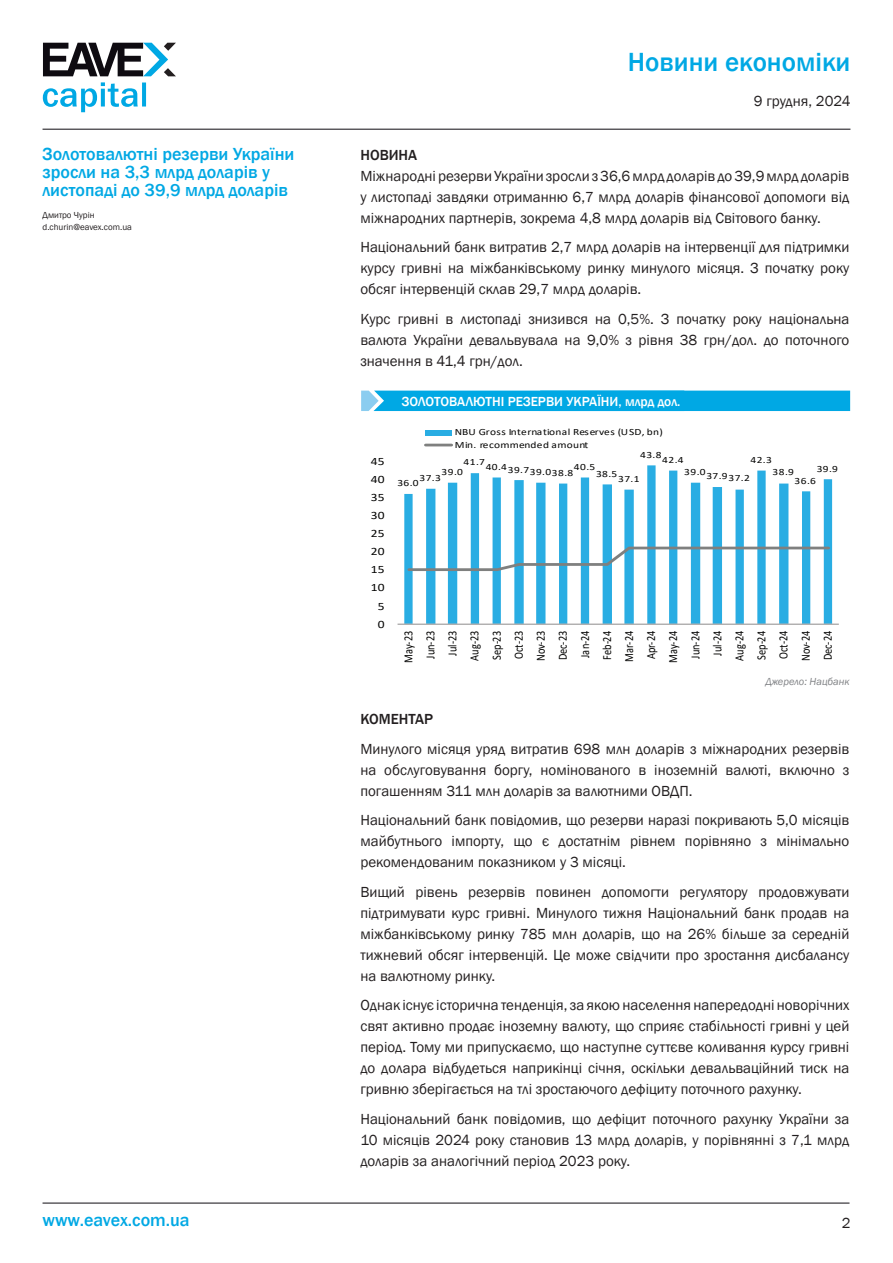
<style>
.page{position:relative;width:893px;height:1263px;background:#fff}
.page>*{position:absolute;margin:0;border:0;box-sizing:border-box;transform-origin:0 0}
.t1{font:500 27px "Franklin Gothic";color:#00a8e4}
.t2{font:500 18px/18px "Franklin Gothic";color:#00a8e4}
.t3{font:15px/21px "Franklin Gothic";color:#231f20;text-align:justify}
.t4{font:500 15px "Franklin Gothic";color:#231f20}
.t5{font:500 13.5px "Franklin Gothic";color:#fff}
.t6{font:12.45px/22px "Calibri";letter-spacing:-.005em;color:#050504;text-align:center;scale:.83 1}
.t7{font:11.25px "Calibri";letter-spacing:.03em;color:#050504;scale:1.2 1}
.t8{font:italic 10.5px "Franklin Gothic";color:#808285}
.t9{font:9.45px "Calibri";letter-spacing:.04em;color:#050504;scale:1.2 1}
.t10{font:9.45px/13px "Calibri";letter-spacing:.02em;color:#050504;scale:1.2 1}
.t11{font:9px/12px "Franklin Gothic";color:#231f20}
</style>
<div class="page">
<hr style="left:43px;top:1203px;width:806px;height:1px;background:#0e0b11">
<hr style="left:43px;top:129px;width:807px;height:1px;background:#0e0b11">
<svg style="left:43px;top:43px;width:133px;height:33px"></svg>
<svg style="left:43px;top:82px;width:103px;height:30px"></svg>
<div style="left:361px;top:391px;width:489px;height:20px;background:#00a8e4"></div>
<svg style="left:404px;top:465px;width:428px;height:159px"></svg>
<hr style="left:398px;top:624px;width:441px;height:1px;background:#878686">
<svg style="left:406px;top:545px;width:425px;height:27px"></svg>
<div style="left:425px;top:430px;width:27px;height:5px;background:#29ade3"></div>
<hr style="left:426px;top:444px;width:26px;height:2px;background:#7f807f">
<h1 class="t1" style="left:628px;top:45px;width:224px">Новини економіки</h1>
<p class="t2" style="left:42px;top:145px;width:253px">Золотовалютні резерви України зросли на 3,3 млрд доларів у листопаді до 39,9 млрд доларів</p>
<p class="t11" style="left:42px;top:209px;width:91px">Дмитро Чурін d.churin@eavex.com.ua</p>
<p class="t3" style="left:754px;top:91px;width:98px">9 грудня, 2024</p>
<p class="t4" style="left:360px;top:146px;width:58px">НОВИНА</p>
<p class="t3" style="left:360px;top:166px;width:490px">Міжнародні резерви України зросли з 36,6 млрд доларів до 39,9 млрд доларів у листопаді завдяки отриманню 6,7 млрд доларів фінансової допомоги від міжнародних партнерів, зокрема 4,8 млрд доларів від Світового банку.</p>
<p class="t3" style="left:360px;top:237px;width:490px">Національний банк витратив 2,7 млрд доларів на інтервенції для підтримки курсу гривні на міжбанківському ринку минулого місяця. З початку року обсяг інтервенцій склав 29,7 млрд доларів.</p>
<p class="t3" style="left:360px;top:309px;width:490px">Курс гривні в листопаді знизився на 0,5%. З початку року національна валюта України девальвувала на 9,0% з рівня 38 грн/дол. до поточного значення в 41,4 грн/дол.</p>
<p class="t5" style="left:402px;top:393px;width:280px">ЗОЛОТОВАЛЮТНІ РЕЗЕРВИ УКРАЇНИ, млрд дол.</p>
<p class="t7" style="left:371px;top:453px;width:13px">45</p>
<p class="t7" style="left:371px;top:471px;width:13px">40</p>
<p class="t7" style="left:371px;top:489px;width:13px">35</p>
<p class="t7" style="left:371px;top:507px;width:13px">30</p>
<p class="t7" style="left:371px;top:526px;width:13px">25</p>
<p class="t7" style="left:371px;top:544px;width:13px">20</p>
<p class="t7" style="left:371px;top:562px;width:13px">15</p>
<p class="t7" style="left:371px;top:580px;width:13px">10</p>
<p class="t7" style="left:378px;top:598px;width:7px">5</p>
<p class="t7" style="left:378px;top:616px;width:7px">0</p>
<p class="t10" style="left:455px;top:426px;width:175px">NBU Gross International Reserves (USD, bn)<br>Min. recommended amount</p>
<p class="t9" style="left:640px;top:448px;width:19px">43.8</p>
<p class="t9" style="left:662px;top:453px;width:19px">42.4</p>
<p class="t9" style="left:750px;top:453px;width:19px">42.3</p>
<p class="t9" style="left:464px;top:456px;width:19px">41.7</p>
<p class="t9" style="left:486px;top:464px;width:74px">40.439.739.038.8</p>
<p class="t9" style="left:574px;top:460px;width:19px">40.5</p>
<p class="t9" style="left:817px;top:462px;width:19px">39.9</p>
<p class="t9" style="left:684px;top:469px;width:56px">39.037.937.2</p>
<p class="t9" style="left:442px;top:465px;width:19px">39.0</p>
<p class="t9" style="left:773px;top:466px;width:19px">38.9</p>
<p class="t9" style="left:596px;top:467px;width:19px">38.5</p>
<p class="t9" style="left:419px;top:471px;width:19px">37.3</p>
<p class="t9" style="left:618px;top:472px;width:19px">37.1</p>
<p class="t9" style="left:795px;top:474px;width:19px">36.6</p>
<p class="t9" style="left:397px;top:476px;width:19px">36.0</p>
<p class="t6" style="left:397px;top:663px;width:41px;rotate:-90deg">May-23<br>Jun-23<br>Jul-23<br>Aug-23<br>Sep-23<br>Oct-23<br>Nov-23<br>Dec-23<br>Jan-24<br>Feb-24<br>Mar-24<br>Apr-24<br>May-24<br>Jun-24<br>Jul-24<br>Aug-24<br>Sep-24<br>Oct-24<br>Nov-24<br>Dec-24</p>
<p class="t8" style="left:765px;top:675px;width:86px">Джерело: Нацбанк</p>
<p class="t4" style="left:360px;top:710px;width:74px">КОМЕНТАР</p>
<p class="t3" style="left:360px;top:739px;width:490px">Минулого місяця уряд витратив 698 млн доларів з міжнародних резервів на обслуговування боргу, номінованого в іноземній валюті, включно з погашенням 311 млн доларів за валютними ОВДП.</p>
<p class="t3" style="left:360px;top:810px;width:490px">Національний банк повідомив, що резерви наразі покривають 5,0 місяців майбутнього імпорту, що є достатнім рівнем порівняно з мінімально рекомендованим показником у 3 місяці.</p>
<p class="t3" style="left:360px;top:882px;width:490px">Вищий рівень резервів повинен допомогти регулятору продовжувати підтримувати курс гривні. Минулого тижня Національний банк продав на міжбанківському ринку 785 млн доларів, що на 26% більше за середній тижневий обсяг інтервенцій. Це може свідчити про зростання дисбалансу на валютному ринку.</p>
<p class="t3" style="left:360px;top:995px;width:490px">Однак існує історична тенденція, за якою населення напередодні новорічних свят активно продає іноземну валюту, що сприяє стабільності гривні у цей період. Тому ми припускаємо, що наступне суттєве коливання курсу гривні до долара відбудеться наприкінці січня, оскільки девальваційний тиск на гривню зберігається на тлі зростаючого дефіциту поточного рахунку.</p>
<p class="t3" style="left:360px;top:1109px;width:490px">Національний банк повідомив, що дефіцит поточного рахунку України за 10 місяців 2024 року становив 13 млрд доларів, у порівнянні з 7,1 млрд доларів за аналогічний період 2023 року.</p>
<p class="t2" style="left:43px;top:1211px;width:149px">www.eavex.com.ua</p>
<p class="t3" style="left:842px;top:1213px;width:10px">2</p>
</div>
